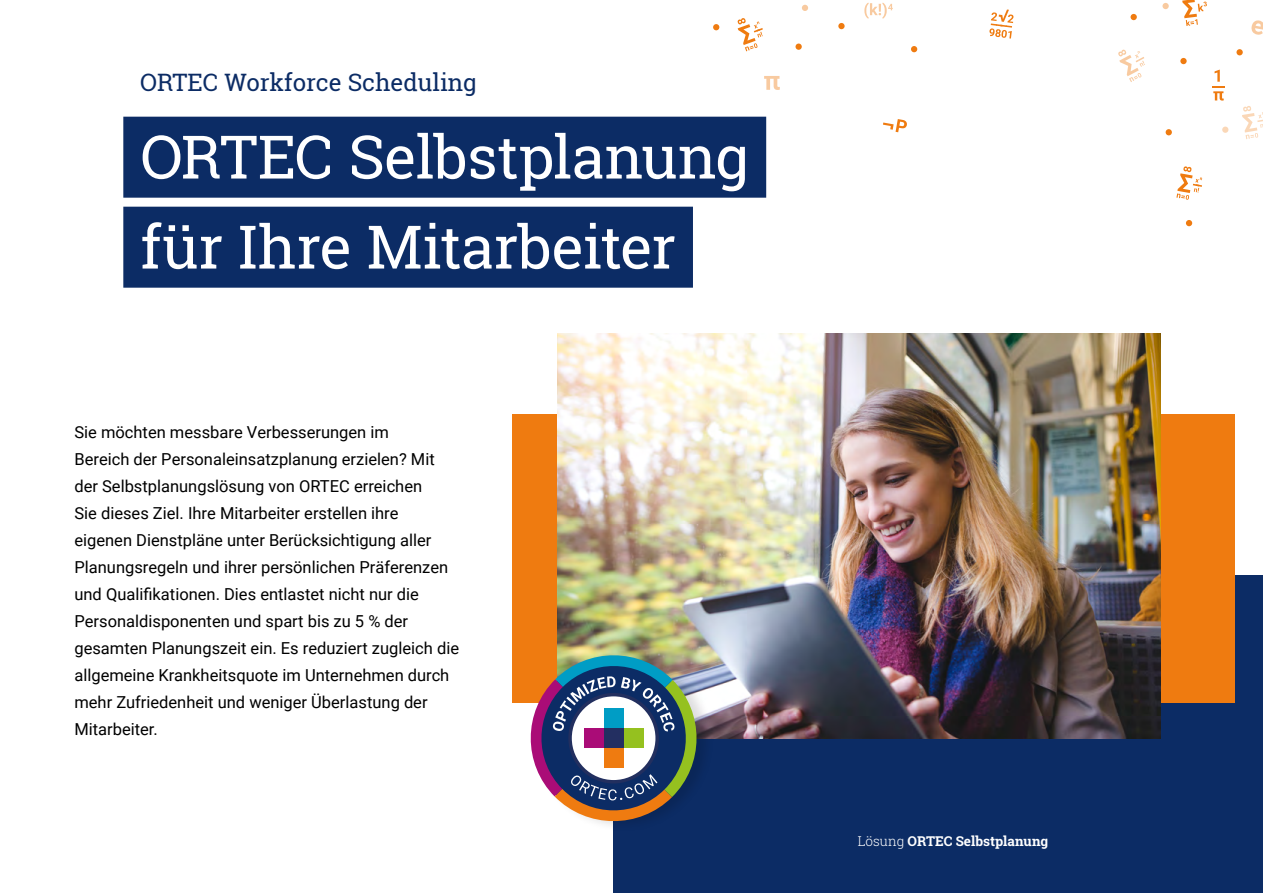
<style>
.page{position:relative;width:1263px;height:893px;background:#fff}
.page>*{position:absolute;margin:0;border:0;box-sizing:border-box;transform-origin:0 0}
.t1{font:60px/90px "Roboto Slab";letter-spacing:-.015em;color:#fff}
.t2{font:24px "Roboto Slab";color:#0c2c65}
.t3{font:16.5px/27px "Roboto";color:#000}
.t4{font:700 13.5px "Roboto Slab";color:#fff}
.s1{font-weight:300}
</style>
<div class="page">
<svg style="left:1242px;top:106px;width:21px;height:33px"></svg>
<svg style="left:883px;top:119px;width:24px;height:13px"></svg>
<svg style="left:764px;top:76px;width:16px;height:14px"></svg>
<svg style="left:864px;top:3px;width:29px;height:16px"></svg>
<svg style="left:1118px;top:50px;width:27px;height:32px"></svg>
<svg style="left:1222px;top:127px;width:6px;height:6px"></svg>
<svg style="left:1130px;top:14px;width:7px;height:6px"></svg>
<svg style="left:795px;top:44px;width:7px;height:6px"></svg>
<svg style="left:713px;top:24px;width:6px;height:6px"></svg>
<div style="left:1165px;top:129px;width:7px;height:6px;background:#ef7b10;border-radius:50%"></div>
<svg style="left:1186px;top:220px;width:6px;height:6px"></svg>
<div style="left:1180px;top:58px;width:7px;height:6px;background:#ef7b10;border-radius:50%"></div>
<div style="left:1162px;top:3px;width:7px;height:6px;background:#f8caa0;border-radius:50%"></div>
<div style="left:1236px;top:49px;width:7px;height:6px;background:#ef7b10;border-radius:50%"></div>
<svg style="left:911px;top:46px;width:6px;height:6px"></svg>
<div style="left:838px;top:23px;width:7px;height:6px;background:#ef7b10;border-radius:50%"></div>
<svg style="left:802px;top:5px;width:6px;height:6px"></svg>
<svg style="left:1176px;top:166px;width:26px;height:34px"></svg>
<svg style="left:1251px;top:20px;width:12px;height:15px"></svg>
<svg style="left:989px;top:10px;width:24px;height:29px"></svg>
<svg style="left:1212px;top:70px;width:12px;height:31px"></svg>
<svg style="left:738px;top:18px;width:25px;height:33px"></svg>
<svg style="left:1182px;top:0;width:25px;height:26px"></svg>
<div style="left:614px;top:575px;width:649px;height:318px;background:#0c2c65"></div>
<div style="left:512px;top:414px;width:723px;height:288px;background:#ef7b10"></div>
<img style="left:557px;top:334px;width:604px;height:404px">
<div style="left:123px;top:117px;width:643px;height:81px;background:#0c2c65"></div>
<div style="left:123px;top:207px;width:570px;height:81px;background:#0c2c65"></div>
<div style="left:531px;top:649px;width:184px;height:184px;background:#000;opacity:.13"></div>
<img style="left:522px;top:647px;width:183px;height:182px">
<div style="left:584px;top:728px;width:20px;height:20px;background:#aa0c77"></div>
<div style="left:604px;top:728px;width:20px;height:20px;background:#232f61"></div>
<div style="left:604px;top:748px;width:20px;height:20px;background:#ef7b10"></div>
<div style="left:604px;top:708px;width:20px;height:20px;background:#009dc5"></div>
<div style="left:624px;top:728px;width:20px;height:20px;background:#95c11f"></div>
<h2 class="t2" style="left:140px;top:66px;width:338px">ORTEC Workforce Scheduling</h2>
<h1 class="t1" style="left:140px;top:111px;width:610px">ORTEC Selbstplanung für Ihre Mitarbeiter</h1>
<p class="t3" style="left:74px;top:418px;width:386px">Sie möchten messbare Verbesserungen im<br>Bereich der Personaleinsatzplanung erzielen? Mit der Selbstplanungslösung von ORTEC erreichen<br>Sie dieses Ziel. Ihre Mitarbeiter erstellen ihre eigenen Dienstpläne unter Berücksichtigung aller Planungsregeln und ihrer persönlichen Präferenzen und Qualifikationen. Dies entlastet nicht nur die Personaldisponenten und spart bis zu 5 % der gesamten Planungszeit ein. Es reduziert zugleich die allgemeine Krankheitsquote im Unternehmen durch mehr Zufriedenheit und weniger Überlastung der Mitarbeiter.</p>
<p class="t4" style="left:858px;top:832px;width:192px"><span class="s1">Lösung</span> ORTEC Selbstplanung</p>
</div>
